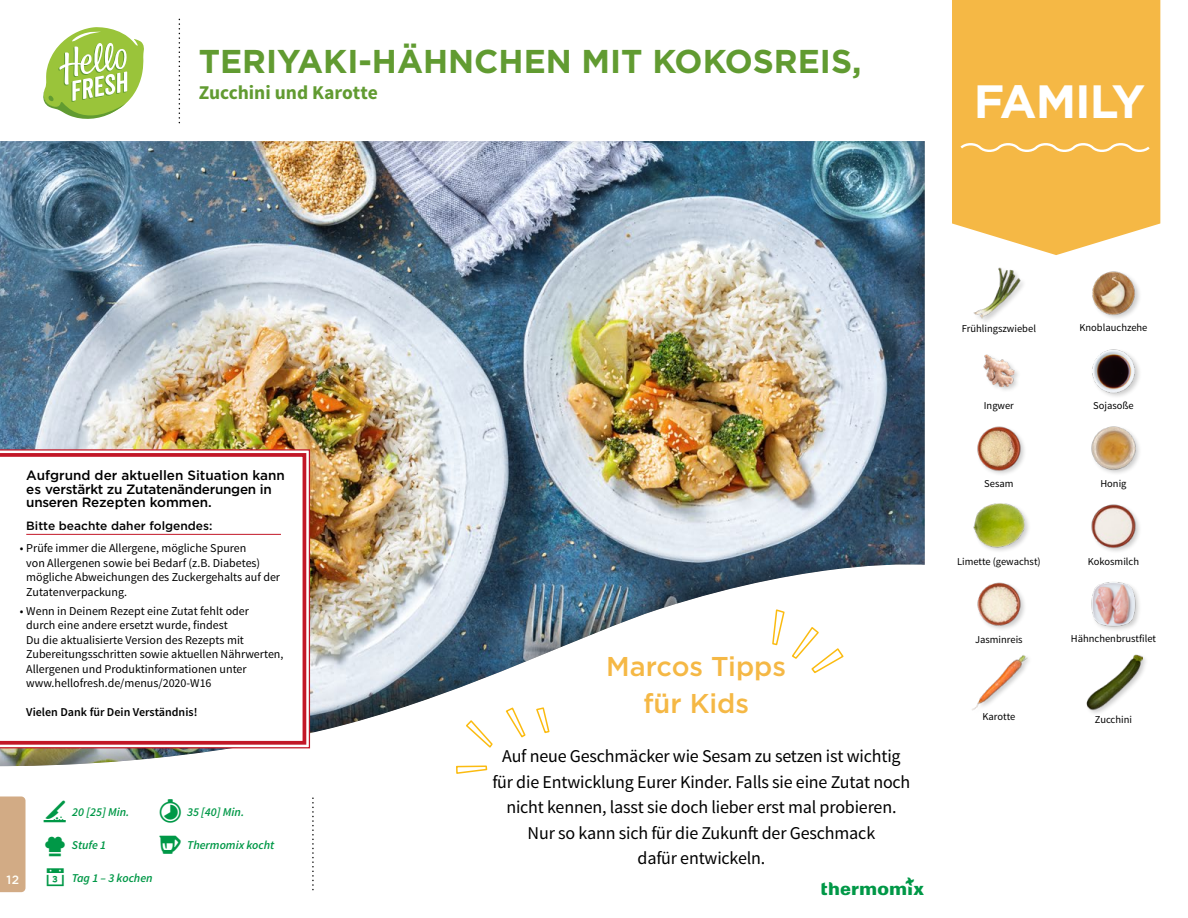
<style>
.page{position:relative;width:1188px;height:918px;background:#fff}
.page>*{position:absolute;margin:0;border:0;box-sizing:border-box;transform-origin:0 0}
.t1{font:700 46.65px "Gotham";letter-spacing:-.02em;color:#fff}
.t2{font:700 33px "Gotham";color:#619b31}
.t3{font:500 27.15px/36.3px "Gotham";color:#f5b845;text-align:center}
.t4{font:700 19.5px "Source Sans Pro";color:#619b31}
.t5{font:18px/25.5px "Source Sans Pro";letter-spacing:-.01em;color:#000;text-align:center}
.t6{font:500 13.5px/13.5px "Gotham";letter-spacing:-.01em;color:#000}
.t7{font:12px/14.4px "Source Sans Pro";color:#000}
.t8{font:italic 600 12px "Source Sans Pro";color:#009847}
.t9{font:600 12px "Source Sans Pro";color:#000}
.t10{font:500 12px "Gotham";color:#000}
.t11{font:500 12px "Gotham";color:#fffef7}
.t12{font:10.5px "Source Sans Pro";color:#000}
.s1{font-family:"Gotham";font-weight:500;font-style:normal;color:#fffef7}
</style>
<div class="page">
<svg style="left:43px;top:27px;width:101px;height:92px"></svg>
<div style="left:0;top:796px;width:26px;height:96px;background:#d2ab85"></div>
<img style="left:972px;top:655px;width:56px;height:55px">
<div style="left:1086px;top:654px;width:63px;height:62px;background:#000;opacity:.2"></div>
<img style="left:1086px;top:654px;width:56px;height:56px">
<img style="left:1091px;top:582px;width:48px;height:48px">
<img style="left:977px;top:582px;width:48px;height:47px">
<img style="left:973px;top:503px;width:55px;height:48px">
<img style="left:1091px;top:504px;width:49px;height:48px">
<img style="left:1091px;top:426px;width:49px;height:47px">
<img style="left:977px;top:426px;width:48px;height:48px">
<img style="left:983px;top:354px;width:35px;height:36px">
<img style="left:1092px;top:349px;width:48px;height:48px">
<img style="left:1092px;top:271px;width:48px;height:48px">
<img style="left:973px;top:267px;width:50px;height:54px">
<svg style="left:456px;top:766px;width:32px;height:8px"></svg>
<div style="left:0;top:141px;width:925px;height:625px;background:#000;opacity:.38"></div>
<div style="left:952px;top:0;width:208px;height:255px;background:#f5b845"></div>
<svg style="left:958px;top:140px;width:194px;height:15px;background:#f6c363"></svg>
<svg style="left:0;top:449px;width:311px;height:300px"></svg>
<svg style="left:0;top:453px;width:306px;height:292px"></svg>
<h2 class="t2" style="left:199px;top:39px;width:664px">TERIYAKI-HÄHNCHEN MIT KOKOSREIS,</h2>
<h3 class="t4" style="left:199px;top:80px;width:181px">Zucchini und Karotte</h3>
<h1 class="t1" style="left:974px;top:70px;width:173px">FAMILY</h1>
<p class="t6" style="left:26px;top:469px;width:260px">Aufgrund der aktuellen Situation kann es verstärkt zu Zutatenänderungen in unseren Rezepten kommen.</p>
<p class="t10" style="left:26px;top:518px;width:188px">Bitte beachte daher folgendes:</p>
<p class="t7" style="left:26px;top:541px;width:255px;text-indent:-6px">• Prüfe immer die Allergene, mögliche Spuren<br>von Allergenen sowie bei Bedarf (z.B. Diabetes) mögliche Abweichungen des Zuckergehalts auf der Zutatenverpackung.</p>
<p class="t7" style="left:26px;top:604px;width:259px;text-indent:-6px">• Wenn in Deinem Rezept eine Zutat fehlt oder<br>durch eine andere ersetzt wurde, findest<br>Du die aktualisierte Version des Rezepts mit Zubereitungsschritten sowie aktuellen Nährwerten, Allergenen und Produktinformationen unter www.hellofresh.de/menus/2020-W16</p>
<p class="t9" style="left:26px;top:704px;width:173px">Vielen Dank für Dein Verständnis!</p>
<p class="t8" style="left:72px;top:805px;width:59px">20 [25] Min.</p>
<p class="t8" style="left:187px;top:805px;width:59px">35 [40] Min.</p>
<p class="t8" style="left:72px;top:838px;width:36px">Stufe 1</p>
<p class="t8" style="left:187px;top:838px;width:89px">Thermomix kocht</p>
<p class="t8" style="left:6px;top:871px;width:148px"><span class="s1">12</span> ▪ Tag 1 – 3 kochen</p>
<p class="t11" style="left:9px;top:872px;width:6px">1</p>
<h3 class="t3" style="left:606px;top:648px;width:181px">Marcos Tipps für Kids</h3>
<h3 class="t5" style="left:492px;top:744px;width:420px">Auf neue Geschmäcker wie Sesam zu setzen ist wichtig für die Entwicklung Eurer Kinder. Falls sie eine Zutat noch nicht kennen, lasst sie doch lieber erst mal probieren.<br>Nur so kann sich für die Zukunft der Geschmack<br>dafür entwickeln.</h3>
<p class="t12" style="left:962px;top:322px;width:76px">Frühlingszwiebel</p>
<p class="t12" style="left:1079px;top:321px;width:70px">Knoblauchzehe</p>
<p class="t12" style="left:984px;top:399px;width:32px">Ingwer</p>
<p class="t12" style="left:1093px;top:399px;width:42px">Sojasoße</p>
<p class="t12" style="left:984px;top:477px;width:31px">Sesam</p>
<p class="t12" style="left:1100px;top:477px;width:28px">Honig</p>
<p class="t12" style="left:957px;top:555px;width:85px">Limette (gewachst)</p>
<p class="t12" style="left:1088px;top:555px;width:53px">Kokosmilch</p>
<p class="t12" style="left:975px;top:633px;width:49px">Jasminreis</p>
<p class="t12" style="left:1071px;top:632px;width:87px">Hähnchenbrustfilet</p>
<p class="t12" style="left:982px;top:710px;width:34px">Karotte</p>
<p class="t12" style="left:1095px;top:713px;width:39px">Zucchini</p>
</div>
